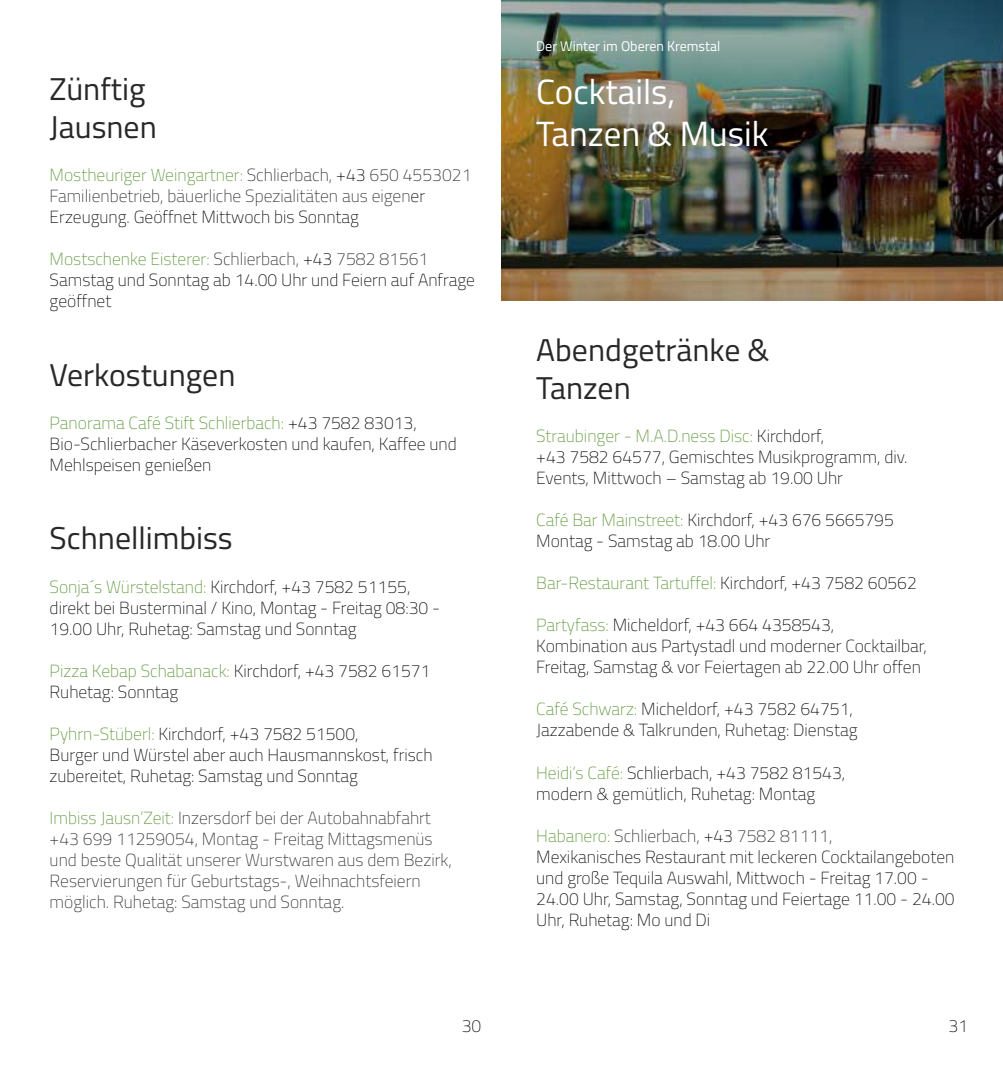
<style>
.page{position:relative;width:1003px;height:1072px;background:#fff}
.page>*{position:absolute;margin:0;border:0;box-sizing:border-box;transform-origin:0 0}
.t1{font:35px/42px "Titillium Web";color:#fff}
.t2{font:31.5px/37.8px "Titillium Web";color:#292829}
.t3{font:100 17.5px/21px "Titillium Web";color:#000}
.t4{font:100 17.5px/21px "Titillium Web";color:#292829}
.t5{font:100 17.5px "Titillium Web";color:#589231}
.t6{font:14px "Titillium Web";color:#fff}
.s1{color:#589231}
.s2{color:#000}
.s3{color:#292829}
</style>
<div class="page">
<img style="left:501px;top:0;width:501px;height:300px">
<h2 class="t2" style="left:50px;top:69px;width:109px">Zünftig<br>Jausnen</h2>
<p class="t4" style="left:50px;top:164px;width:423px"><span class="s1">Mostheuriger Weingartner:</span> Schlierbach, <span class="s2">+43</span> 650 4553021<br>Familienbetrieb, bäuerliche Spezialitäten aus eigen<span class="s2">er<br>Erzeugung. Geöffnet Mittwoch bis Sonntag</span></p>
<p class="t3" style="left:50px;top:248px;width:427px"><span class="s1">Mostschenke Eisterer:</span> <span class="s3">Schlierbach,</span> +43 <span class="s3">7582 81561<br></span>Samstag und Sonntag ab 14.00 Uhr und Feiern auf Anfrage geöffnet</p>
<h2 class="t2" style="left:50px;top:354px;width:187px">Verkostungen</h2>
<p class="t3" style="left:50px;top:412px;width:408px"><span class="s1">Panorama Café Stift Schlierbach:</span> +43 7582 83013,<br>Bio-Schlierbacher Käseverkosten und kaufen, Kaffee und<br>Mehlspeisen genießen</p>
<h2 class="t2" style="left:50px;top:517px;width:184px">Schnellimbiss</h2>
<p class="t3" style="left:50px;top:575px;width:392px"><span class="s1">Sonja´s Würstelstand:</span> Kirchdorf, +43 7582 51155, direkt bei Busterminal / Kino, Montag - Freitag 08:30 -<br>19.00 Uhr, Ruhetag: Samstag und Sonntag</p>
<p class="t3" style="left:50px;top:659px;width:382px"><span class="s1">Pizza Kebap Schabanack:</span> Kirchdorf, +43 7582 61571<br>Ruhetag: Sonntag</p>
<p class="t3" style="left:50px;top:722px;width:384px"><span class="s1">Pyhrn-Stüberl:</span> Kirchdorf, +43 7582 51500,<br>Burger und Würstel aber auch Hausmannskost, frisch zubereitet, Ruhetag: Samstag und Sonntag</p>
<p class="t4" style="left:50px;top:806px;width:403px"><span class="s1">Imbiss Jausn’Zeit:</span> Inzersdorf bei der Autobahnabfahrt +43 699 11259054, Montag - Freitag Mittagsmenüs und beste Qualität unserer Wurstwaren aus dem Bezirk, Reservierungen für Geburtstags-, Weihnachtsfeiern möglich. Ruhetag: Samstag und Sonntag.</p>
<p class="t6" style="left:536px;top:36px;width:185px">Der Winter im Oberen Kremstal</p>
<h1 class="t1" style="left:536px;top:69px;width:234px">Cocktails,<br>Tanzen &amp; Musik</h1>
<h2 class="t2" style="left:536px;top:330px;width:234px">Abendgetränke &amp;<br>Tanzen</h2>
<p class="t3" style="left:536px;top:425px;width:373px"><span class="s1">Straubinger - M.A.D.ness Disc:</span> Kirchdorf,<br>+43 7582 64577, Gemischtes Musikprogramm, div.<br>Events, Mittwoch – Samstag ab 19.00 Uhr</p>
<p class="t3" style="left:536px;top:509px;width:359px"><span class="s1">Café Bar Mainstreet:</span> Kirchdorf, +43 676 5665795<br>Montag - Samstag ab 18.00 Uhr</p>
<p class="t5" style="left:536px;top:571px;width:382px">Bar-Restaurant Tartuffel: <span class="s2">Kirchdorf, +43 7582 60562</span></p>
<p class="t3" style="left:536px;top:614px;width:392px"><span class="s1">Partyfass:</span> Micheldorf, +43 664 4358543,<br>Kombination aus Partystadl und moderner Cocktailbar,<br>Freitag, Samstag &amp; vor Feiertagen ab 22.00 Uhr offen</p>
<p class="t3" style="left:536px;top:698px;width:322px"><span class="s1">Café Schwarz:</span> Micheldorf, +43 7582 64751,<br>Jazzabende &amp; Talkrunden, Ruhetag: Dienstag</p>
<p class="t3" style="left:536px;top:761px;width:310px"><span class="s1">Heidi‘s Café:</span> Schlierbach, +43 7582 81543, modern &amp; gemütlich, Ruhetag: Montag</p>
<p class="t3" style="left:536px;top:824px;width:419px"><span class="s1">Habanero:</span> <span class="s3">Schlierbach,</span> +43 <span class="s3">7582 81111,<br></span>Mexikanisches Restaurant mit leckeren Cocktailangeboten und große Tequila Auswahl, Mittwoch - Freitag 17.00 - 24.00 Uhr, Samstag, Sonntag und Feiertage 11.00 - 24.00<br>Uhr, Ruhetag: Mo und Di</p>
<p class="t3" style="left:461px;top:1014px;width:21px">30</p>
<p class="t3" style="left:947px;top:1014px;width:21px">31</p>
</div>
